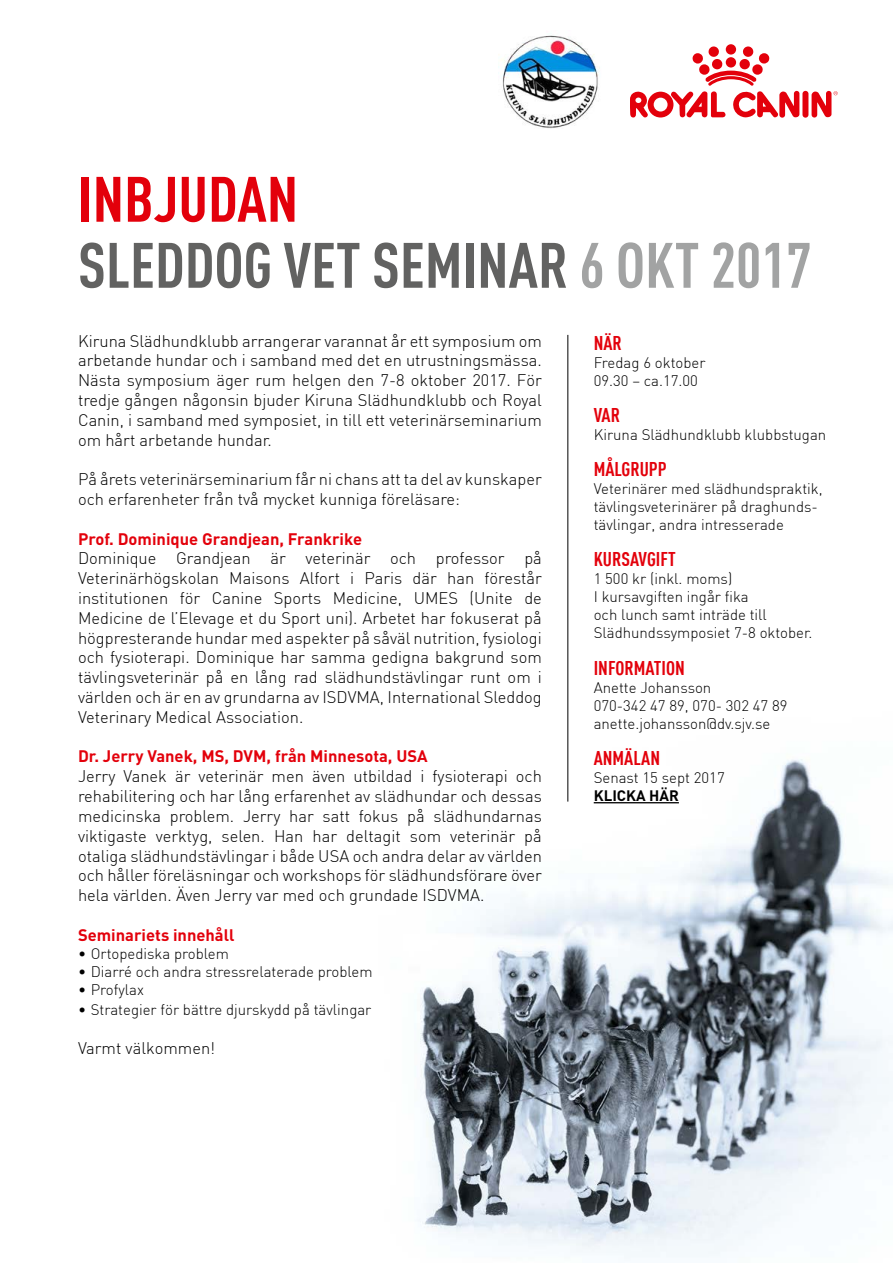
<style>
.page{position:relative;width:893px;height:1263px;background:#fff}
.page>*{position:absolute;margin:0;border:0;box-sizing:border-box;transform-origin:0 0}
.t1{font:700 63px/66px "DIN Cond";color:#626261}
.t2{font:700 19.5px "DIN Cond";color:#e3000b}
.t3{font:300 16.5px/19.8px "DIN";color:#000;text-align:justify}
.t4{font:700 16.5px "DIN";color:#e3000b}
.t5{font:300 15px/18px "DIN";color:#000}
.t6{font:700 15px "DIN";color:#000}
.s1{color:#e3000b}
.s2{color:#a2a3a3}
</style>
<div class="page">
<img style="left:420px;top:549px;width:473px;height:709px">
<hr style="left:568px;top:335px;width:1px;height:466px;background:#000">
<svg style="left:812px;top:91px;width:26px;height:27px"></svg>
<div style="left:802px;top:91px;width:6px;height:27px;background:#e3000b;border-radius:3px"></div>
<div style="left:726px;top:44px;width:10px;height:11px;background:#e3000b;border-radius:50%"></div>
<svg style="left:630px;top:46px;width:169px;height:72px"></svg>
<img style="left:498px;top:35px;width:102px;height:94px">
<hr style="left:594px;top:802px;width:85px;height:1px;background:#000">
<h1 class="t1" style="left:78px;top:173px;width:735px"><span class="s1">INBJUDAN<br></span>SLEDDOG VET SEMINAR <span class="s2">6 OKT 2017</span></h1>
<p class="t3" style="left:78px;top:333px;width:465px">Kiruna Slädhundklubb arrangerar varannat år ett symposium om arbetande hundar och i samband med det en utrustningsmässa.<br>Nästa symposium äger rum helgen den 7-8 oktober 2017. För tredje gången någonsin bjuder Kiruna Slädhundklubb och Royal Canin, i samband med symposiet, in till ett veterinärseminarium om hårt arbetande hundar.</p>
<p class="t3" style="left:78px;top:471px;width:465px">På årets veterinärseminarium får ni chans att ta del av kunskaper och erfarenheter från två mycket kunniga föreläsare:</p>
<p class="t4" style="left:78px;top:528px;width:286px">Prof. Dominique Grandjean, Frankrike</p>
<p class="t3" style="left:78px;top:550px;width:465px">Dominique Grandjean är veterinär och professor på Veterinärhögskolan Maisons Alfort i Paris där han förestår institutionen för Canine Sports Medicine, UMES (Unite de Medicine de l’Elevage et du Sport uni). Arbetet har fokuserat på högpresterande hundar med aspekter på såväl nutrition, fysiologi och fysioterapi. Dominique har samma gedigna bakgrund som tävlingsveterinär på en lång rad slädhundstävlingar runt om i världen och är en av grundarna av ISDVMA, International Sleddog Veterinary Medical Association.</p>
<p class="t4" style="left:78px;top:746px;width:351px">Dr. Jerry Vanek, MS, DVM, från Minnesota, USA</p>
<p class="t3" style="left:78px;top:768px;width:465px">Jerry Vanek är veterinär men även utbildad i fysioterapi och rehabilitering och har lång erfarenhet av slädhundar och dessas medicinska problem. Jerry har satt fokus på slädhundarnas viktigaste verktyg, selen. Han har deltagit som veterinär på otaliga slädhundstävlingar i både USA och andra delar av världen och håller föreläsningar och workshops för slädhundsförare över hela världen. Även Jerry var med och grundade ISDVMA.</p>
<p class="t4" style="left:78px;top:924px;width:158px">Seminariets innehåll</p>
<p class="t5" style="left:78px;top:946px;width:152px">• Ortopediska problem</p>
<p class="t5" style="left:78px;top:964px;width:296px">• Diarré och andra stressrelaterade problem</p>
<p class="t5" style="left:78px;top:982px;width:67px">• Profylax</p>
<p class="t5" style="left:78px;top:1002px;width:295px">• Strategier för bättre djurskydd på tävlingar</p>
<p class="t3" style="left:78px;top:1040px;width:139px">Varmt välkommen!</p>
<p class="t2" style="left:594px;top:335px;width:30px">NÄR</p>
<p class="t5" style="left:594px;top:355px;width:113px">Fredag 6 oktober<br>09.30 – ca.17.00</p>
<p class="t2" style="left:594px;top:407px;width:28px">VAR</p>
<p class="t5" style="left:594px;top:427px;width:234px">Kiruna Slädhundklubb klubbstugan</p>
<p class="t2" style="left:594px;top:462px;width:75px">MÅLGRUPP</p>
<p class="t5" style="left:594px;top:481px;width:230px">Veterinärer med slädhundspraktik, tävlingsveterinärer på draghunds&shy;tävlingar, andra intresserade</p>
<p class="t2" style="left:594px;top:552px;width:83px">KURSAVGIFT</p>
<p class="t5" style="left:594px;top:572px;width:220px">1 500 kr (inkl. moms)<br>I kursavgiften ingår fika<br>och lunch samt inträde till<br>Slädhundssymposiet 7-8 oktober.</p>
<p class="t2" style="left:594px;top:660px;width:93px">INFORMATION</p>
<p class="t5" style="left:594px;top:680px;width:195px">Anette Johansson<br>070-342 47 89, 070- 302 47 89 anette.johansson@dv.sjv.se</p>
<p class="t2" style="left:594px;top:750px;width:68px">ANMÄLAN</p>
<p class="t5" style="left:594px;top:770px;width:132px">Senast 15 sept 2017</p>
<p class="t6" style="left:594px;top:785px;width:87px">KLICKA HÄR</p>
</div>
